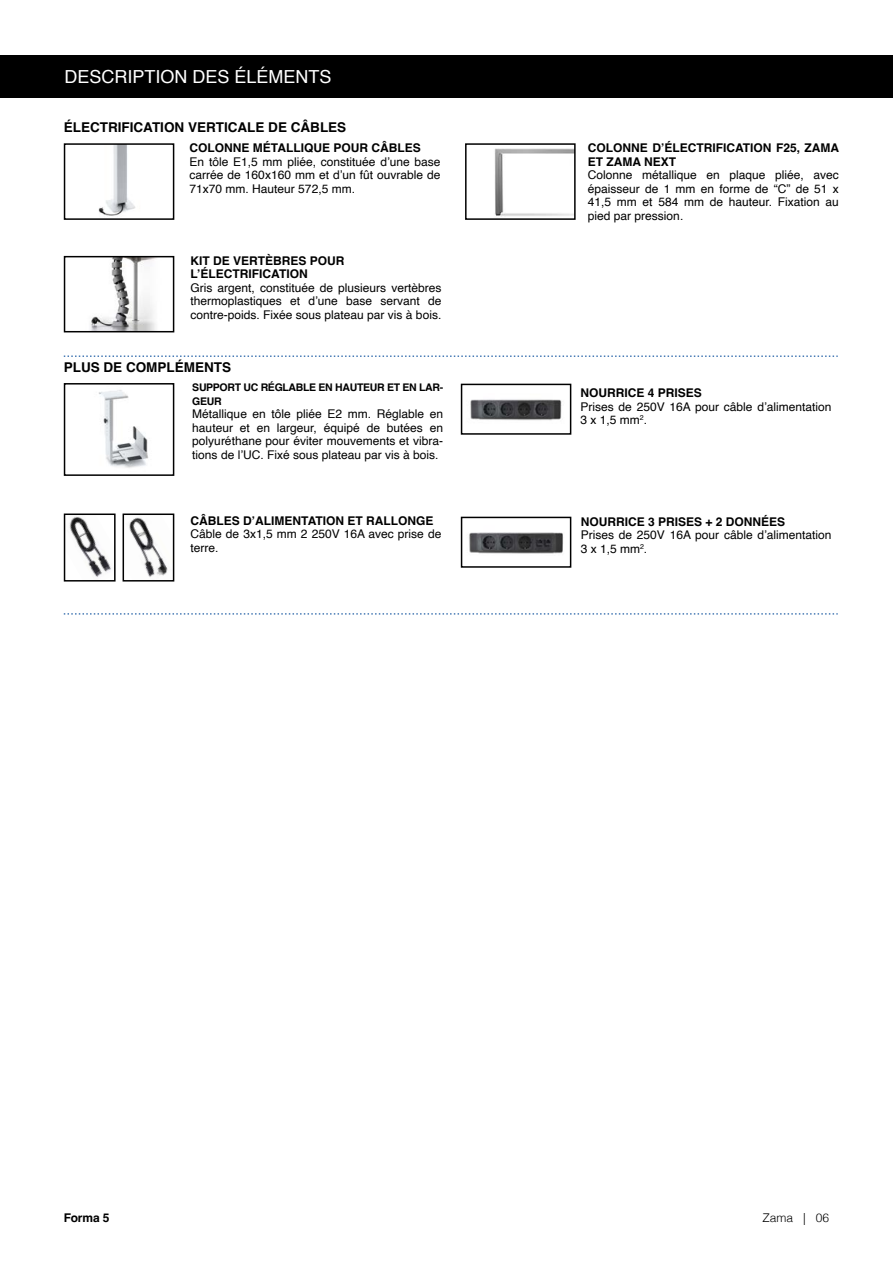
<style>
.page{position:relative;width:893px;height:1263px;background:#fff}
.page>*{position:absolute;margin:0;border:0;box-sizing:border-box;transform-origin:0 0}
.t1{font:18px "Helvetica";color:#fff}
.t2{font:700 13.5px "Helvetica";color:#000}
.t3{font:12px/13.5px "Helvetica";color:#000;text-align:justify}
.t4{font:700 12px/13.5px "Helvetica";color:#000}
.t5{font:300 12px "Helvetica";color:#000}
.t6{font:700 10.5px/13.5px "Helvetica";letter-spacing:-.03em;color:#000}
</style>
<div class="page">
<div style="left:0;top:55px;width:893px;height:43px;background:#000"></div>
<img style="left:98px;top:146px;width:38px;height:70px">
<div style="left:64px;top:143px;width:110px;height:77px;border:2px solid #000"></div>
<img style="left:494px;top:148px;width:79px;height:69px">
<div style="left:465px;top:143px;width:111px;height:77px;border:2px solid #000"></div>
<img style="left:90px;top:259px;width:66px;height:70px">
<div style="left:64px;top:256px;width:110px;height:76px;border:2px solid #000"></div>
<img style="left:470px;top:399px;width:92px;height:22px">
<div style="left:461px;top:384px;width:110px;height:51px;border:2px solid #000"></div>
<img style="left:469px;top:532px;width:94px;height:22px">
<div style="left:461px;top:517px;width:110px;height:51px;border:2px solid #000"></div>
<img style="left:99px;top:390px;width:50px;height:78px">
<div style="left:64px;top:383px;width:110px;height:93px;border:2px solid #000"></div>
<img style="left:69px;top:516px;width:42px;height:61px">
<div style="left:64px;top:513px;width:52px;height:68px;border:2px solid #000"></div>
<img style="left:129px;top:517px;width:39px;height:60px">
<div style="left:123px;top:513px;width:51px;height:68px;border:2px solid #000"></div>
<svg style="left:64px;top:355px;width:774px;height:2px"></svg>
<svg style="left:64px;top:613px;width:774px;height:2px"></svg>
<p class="t1" style="left:65px;top:63px;width:269px">DESCRIPTION DES ÉLÉMENTS</p>
<p class="t2" style="left:64px;top:119px;width:284px">ÉLECTRIFICATION VERTICALE DE CÂBLES</p>
<p class="t4" style="left:190px;top:143px;width:233px">COLONNE MÉTALLIQUE POUR CÂBLES</p>
<p class="t3" style="left:190px;top:155px;width:252px">En tôle E1,5 mm pliée, constituée d’une base carrée de 160x160 mm et d’un fût ouvrable de 71x70 mm. Hauteur 572,5 mm.</p>
<p class="t4" style="left:191px;top:255px;width:156px">KIT DE VERTÈBRES POUR<br>L’ÉLECTRIFICATION</p>
<p class="t3" style="left:191px;top:281px;width:252px">Gris argent, constituée de plusieurs vertèbres thermoplastiques et d’une base servant de contre-poids. Fixée sous plateau par vis à bois.</p>
<p class="t2" style="left:64px;top:359px;width:169px">PLUS DE COMPLÉMENTS</p>
<p class="t6" style="left:192px;top:382px;width:252px">SUPPORT UC RÉGLABLE EN HAUTEUR ET EN LAR-<br>GEUR</p>
<p class="t3" style="left:192px;top:408px;width:252px">Métallique en tôle pliée E2 mm. Réglable en hauteur et en largeur, équipé de butées en polyuréthane pour éviter mouvements et vibra&shy;tions de l’UC. Fixé sous plateau par vis à bois.</p>
<p class="t4" style="left:191px;top:515px;width:244px">CÂBLES D’ALIMENTATION ET RALLONGE</p>
<p class="t3" style="left:191px;top:528px;width:252px">Câble de 3x1,5 mm 2 250V 16A avec prise de terre.</p>
<p class="t4" style="left:588px;top:143px;width:253px">COLONNE D’ÉLECTRIFICATION F25, ZAMA<br>ET ZAMA NEXT</p>
<p class="t3" style="left:588px;top:169px;width:252px">Colonne métallique en plaque pliée, avec épaisseur de 1 mm en forme de “C” de 51 x 41,5 mm et 584 mm de hauteur. Fixation au pied par pression.</p>
<p class="t4" style="left:580px;top:387px;width:123px">NOURRICE 4 PRISES</p>
<p class="t3" style="left:580px;top:400px;width:252px">Prises de 250V 16A pour câble d’alimentation<br>3 x 1,5 mm<sup>2</sup>.</p>
<p class="t4" style="left:581px;top:516px;width:206px">NOURRICE 3 PRISES + 2 DONNÉES</p>
<p class="t3" style="left:581px;top:529px;width:252px">Prises de 250V 16A pour câble d’alimentation<br>3 x 1,5 mm<sup>2</sup>.</p>
<p class="t4" style="left:64px;top:1212px;width:47px">Forma 5</p>
<p class="t5" style="left:762px;top:1207px;width:68px">Zama | 06</p>
</div>
